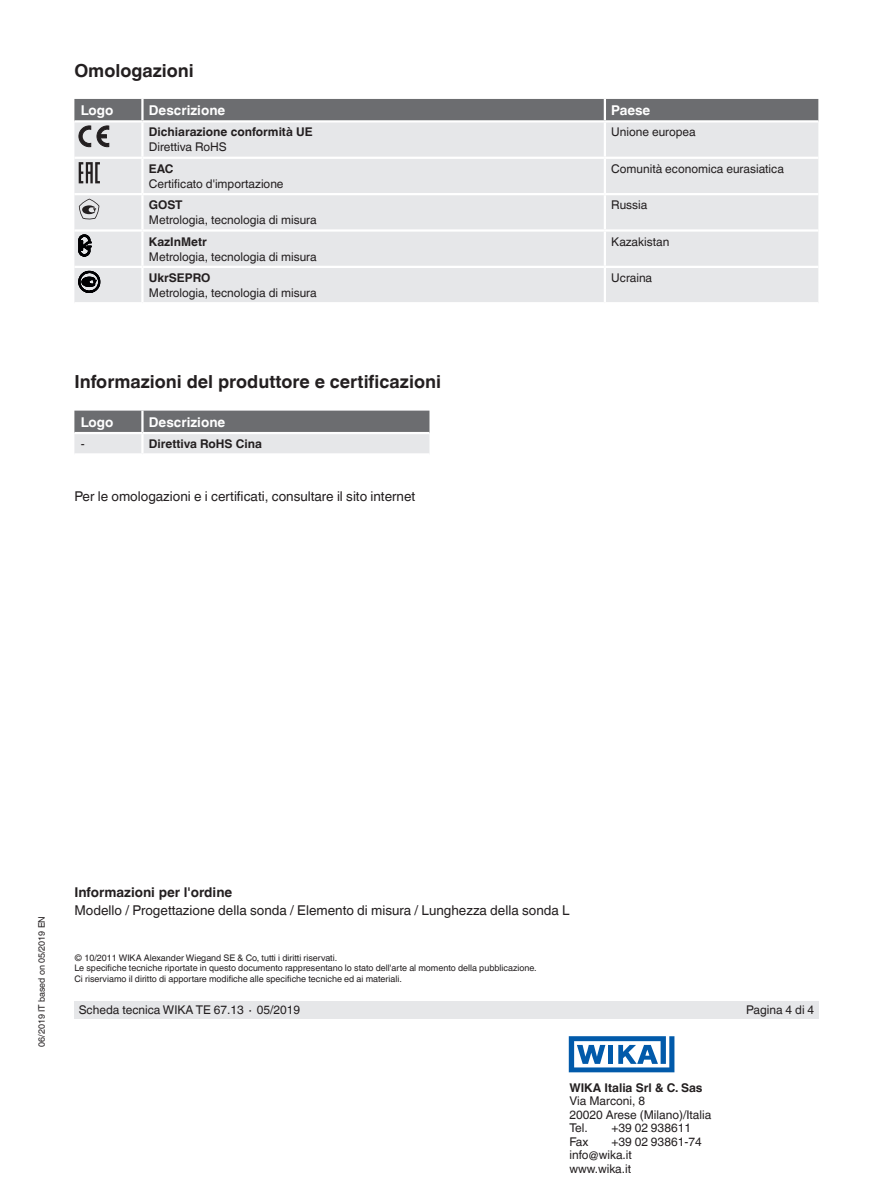
<style>
.page{position:relative;width:893px;height:1188px;background:#fff}
.page>*{position:absolute;margin:0;border:0;box-sizing:border-box;transform-origin:0 0}
.t1{font:700 18px "Helvetica World";color:#231f20}
.t2{font:13.5px "Helvetica World";color:#231f20}
.t3{font:700 13.5px "Helvetica World";color:#fff}
.t4{font:700 13.5px "Helvetica World";color:#231f20}
.t5{font:12px/13.5px "Helvetica World";color:#231f20}
.t6{font:700 12px "Helvetica World";color:#231f20}
.t7{font:9px/10.5px "Helvetica World";color:#231f20}
</style>
<div class="page">
<div style="left:74px;top:1001px;width:745px;height:17px;background:#e6e7e9"></div>
<svg style="left:569px;top:1036px;width:105px;height:36px"></svg>
<div style="left:74px;top:147px;width:744px;height:155px;background:#e6e7e9"></div>
<hr style="left:142px;top:157px;width:463px;height:2px;background:#fff">
<hr style="left:142px;top:193px;width:463px;height:2px;background:#fff">
<hr style="left:142px;top:229px;width:463px;height:3px;background:#fff">
<hr style="left:141px;top:232px;width:3px;height:34px;background:#fff">
<hr style="left:604px;top:232px;width:2px;height:34px;background:#fff">
<hr style="left:142px;top:266px;width:463px;height:2px;background:#fff">
<hr style="left:141px;top:268px;width:3px;height:34px;background:#fff">
<hr style="left:605px;top:266px;width:213px;height:2px;background:#fff">
<hr style="left:604px;top:268px;width:2px;height:34px;background:#fff">
<hr style="left:74px;top:266px;width:68px;height:2px;background:#fff">
<hr style="left:74px;top:157px;width:68px;height:2px;background:#fff">
<hr style="left:74px;top:229px;width:68px;height:3px;background:#fff">
<hr style="left:605px;top:157px;width:213px;height:2px;background:#fff">
<hr style="left:605px;top:229px;width:213px;height:3px;background:#fff">
<hr style="left:605px;top:193px;width:213px;height:2px;background:#fff">
<hr style="left:74px;top:193px;width:68px;height:2px;background:#fff">
<hr style="left:604px;top:123px;width:2px;height:34px;background:#fff">
<hr style="left:141px;top:123px;width:3px;height:34px;background:#fff">
<hr style="left:604px;top:159px;width:2px;height:34px;background:#fff">
<hr style="left:604px;top:195px;width:2px;height:34px;background:#fff">
<hr style="left:141px;top:159px;width:3px;height:34px;background:#fff">
<hr style="left:141px;top:195px;width:3px;height:34px;background:#fff">
<svg style="left:74px;top:411px;width:355px;height:42px;background:#a6a7a9"></svg>
<hr style="left:142px;top:432px;width:287px;height:2px;background:#fff">
<hr style="left:74px;top:432px;width:68px;height:2px;background:#fff">
<hr style="left:141px;top:434px;width:3px;height:19px;background:#fff">
<hr style="left:141px;top:411px;width:3px;height:21px;background:#fff">
<svg style="left:74px;top:99px;width:744px;height:48px;background:#afb0b2"></svg>
<svg style="left:79px;top:162px;width:21px;height:21px"></svg>
<svg style="left:79px;top:199px;width:20px;height:21px"></svg>
<svg style="left:79px;top:235px;width:12px;height:21px"></svg>
<svg style="left:79px;top:271px;width:21px;height:21px"></svg>
<h1 class="t1" style="left:74px;top:60px;width:121px">Omologazioni</h1>
<p class="t3" style="left:81px;top:102px;width:34px">Logo</p>
<p class="t3" style="left:149px;top:102px;width:78px">Descrizione</p>
<p class="t3" style="left:611px;top:102px;width:41px">Paese</p>
<p class="t6" style="left:149px;top:125px;width:165px">Dichiarazione conformità UE</p>
<p class="t5" style="left:149px;top:140px;width:79px">Direttiva RoHS</p>
<p class="t5" style="left:611px;top:125px;width:86px">Unione europea</p>
<p class="t6" style="left:149px;top:162px;width:26px">EAC</p>
<p class="t5" style="left:149px;top:177px;width:136px">Certificato d'importazione</p>
<p class="t6" style="left:149px;top:198px;width:35px">GOST</p>
<p class="t5" style="left:149px;top:213px;width:169px">Metrologia, tecnologia di misura</p>
<p class="t6" style="left:149px;top:234px;width:60px">KazInMetr</p>
<p class="t5" style="left:149px;top:250px;width:169px">Metrologia, tecnologia di misura</p>
<p class="t6" style="left:149px;top:271px;width:63px">UkrSEPRO</p>
<p class="t5" style="left:149px;top:286px;width:169px">Metrologia, tecnologia di misura</p>
<h1 class="t1" style="left:74px;top:372px;width:368px">Informazioni del produttore e certificazioni</h1>
<p class="t3" style="left:81px;top:414px;width:34px">Logo</p>
<p class="t3" style="left:149px;top:414px;width:78px">Descrizione</p>
<p class="t5" style="left:81px;top:437px;width:5px">-</p>
<p class="t6" style="left:149px;top:437px;width:115px">Direttiva RoHS Cina</p>
<p class="t2" style="left:74px;top:488px;width:342px">Per le omologazioni e i certificati, consultare il sito internet</p>
<p class="t5" style="left:611px;top:162px;width:174px">Comunità economica eurasiatica</p>
<p class="t5" style="left:611px;top:198px;width:38px">Russia</p>
<p class="t5" style="left:611px;top:235px;width:60px">Kazakistan</p>
<p class="t5" style="left:611px;top:271px;width:42px">Ucraina</p>
<p class="t7" style="left:36px;top:1047px;width:132px;rotate:-90deg">06/2019 IT based on 05/2019 EN</p>
<p class="t4" style="left:74px;top:884px;width:159px">Informazioni per l'ordine</p>
<p class="t2" style="left:74px;top:902px;width:497px">Modello / Progettazione della sonda / Elemento di misura / Lunghezza della sonda L</p>
<p class="t7" style="left:74px;top:953px;width:464px">© 10/2011 WIKA Alexander Wiegand SE &amp; Co, tutti i diritti riservati.<br>Le specifiche tecniche riportate in questo documento rappresentano lo stato dell'arte al momento della pubblicazione.<br>Ci riserviamo il diritto di apportare modifiche alle specifiche tecniche ed ai materiali.</p>
<p class="t5" style="left:79px;top:1003px;width:223px">Scheda tecnica WIKA TE 67.13 ∙ 05/2019</p>
<p class="t5" style="left:746px;top:1003px;width:70px">Pagina 4 di 4</p>
<p class="t6" style="left:569px;top:1080px;width:135px">WIKA Italia Srl &amp; C. Sas</p>
<p class="t5" style="left:569px;top:1094px;width:143px">Via Marconi, 8<br>20020 Arese (Milano)/Italia<br>Tel.</p>
<p class="t5" style="left:611px;top:1121px;width:81px">+39 02 938611</p>
<p class="t5" style="left:569px;top:1135px;width:21px">Fax</p>
<p class="t5" style="left:569px;top:1135px;width:134px;text-indent:42px">+39 02 93861-74 info@wika.it<br>www.wika.it</p>
</div>
